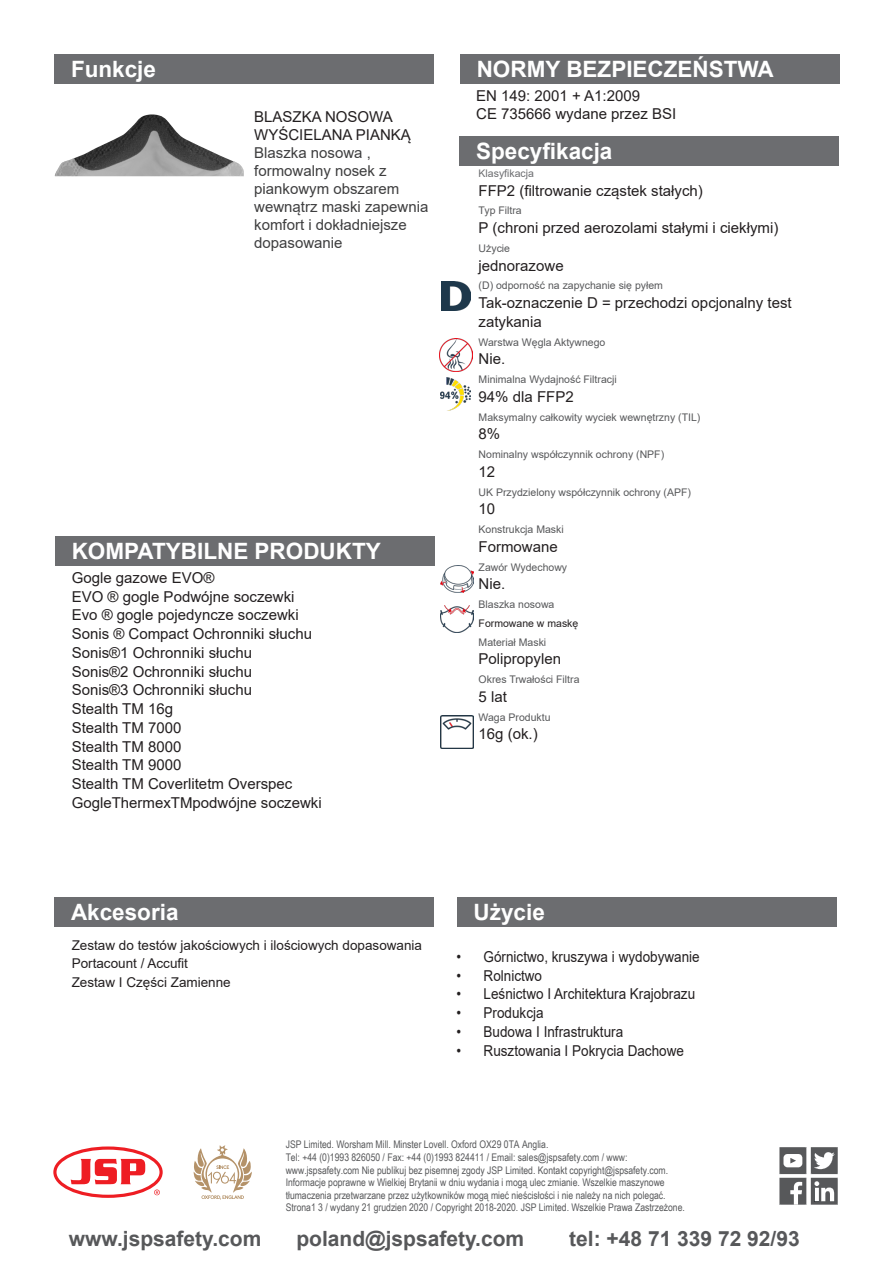
<style>
.page{position:relative;width:893px;height:1263px;background:#fff}
.page>*{position:absolute;margin:0;border:0;box-sizing:border-box;transform-origin:0 0}
.t1{font:700 22.5px "Arial";color:#fff}
.t2{font:700 21px "Arial";color:#57585a}
.t3{font:15px/18.8px "Arial";color:#231f20}
.t4{font:15px "Arial";color:#231f20;scale:.9 1}
.t5{font:15px/18px "Arial";color:#3e3e3f}
.t6{font:13.5px "Arial";color:#231f20}
.t7{font:10.5px "Arial Narrow";color:#57585a}
.t8{font:10.5px "Arial";color:#57585a}
.t9{font:10.5px "Arial";color:#231f20}
.t10{font:10.5px "Arial";color:#6c6d70}
</style>
<div class="page">
<div style="left:459px;top:136px;width:380px;height:30px;background:#6c6d70"></div>
<div style="left:54px;top:54px;width:380px;height:30px;background:#6c6d70"></div>
<div style="left:460px;top:54px;width:380px;height:30px;background:#6c6d70"></div>
<svg style="left:53px;top:1146px;width:110px;height:52px"></svg>
<svg style="left:194px;top:1145px;width:58px;height:54px"></svg>
<svg style="left:779px;top:1147px;width:59px;height:58px"></svg>
<div style="left:55px;top:536px;width:380px;height:30px;background:#6c6d70"></div>
<div style="left:54px;top:897px;width:380px;height:30px;background:#6c6d70"></div>
<div style="left:457px;top:897px;width:379px;height:30px;background:#6c6d70"></div>
<img style="left:439px;top:339px;width:33px;height:32px">
<img style="left:441px;top:715px;width:33px;height:33px">
<img style="left:441px;top:605px;width:33px;height:28px">
<img style="left:441px;top:377px;width:29px;height:34px">
<img style="left:440px;top:566px;width:33px;height:26px">
<img style="left:442px;top:282px;width:29px;height:28px">
<img style="left:55px;top:114px;width:189px;height:62px">
<p class="t1" style="left:71px;top:53px;width:87px">Funkcje</p>
<p class="t1" style="left:477px;top:53px;width:299px">NORMY BEZPIECZEŃSTWA</p>
<p class="t3" style="left:254px;top:108px;width:158px;line-height:18px">BLASZKA NOSOWA<br>WYŚCIELANA PIANKĄ</p>
<p class="t5" style="left:254px;top:144px;width:118px">Blaszka nosowa ,</p>
<p class="t5" style="left:254px;top:162px;width:176px">formowalny nosek z piankowym obszarem wewnątrz maski zapewnia</p>
<p class="t5" style="left:254px;top:216px;width:154px">komfort i dokładniejsze dopasowanie</p>
<p class="t1" style="left:72px;top:535px;width:311px">KOMPATYBILNE PRODUKTY</p>
<p class="t3" style="left:72px;top:568px;width:144px">Gogle gazowe EVO®</p>
<p class="t3" style="left:72px;top:587px;width:224px">EVO ® gogle Podwójne soczewki</p>
<p class="t3" style="left:72px;top:606px;width:228px">Evo ® gogle pojedyncze soczewki</p>
<p class="t3" style="left:72px;top:624px;width:242px">Sonis ® Compact Ochronniki słuchu</p>
<p class="t3" style="left:72px;top:643px;width:182px">Sonis®1 Ochronniki słuchu</p>
<p class="t3" style="left:72px;top:662px;width:182px">Sonis®2 Ochronniki słuchu</p>
<p class="t3" style="left:72px;top:681px;width:182px">Sonis®3 Ochronniki słuchu</p>
<p class="t3" style="left:72px;top:699px;width:103px">Stealth TM 16g</p>
<p class="t3" style="left:72px;top:718px;width:111px">Stealth TM 7000</p>
<p class="t3" style="left:72px;top:737px;width:111px">Stealth TM 8000</p>
<p class="t3" style="left:72px;top:756px;width:111px">Stealth TM 9000</p>
<p class="t3" style="left:72px;top:774px;width:252px">Stealth TM Coverlitetm Overspec<br>GogleThermexTMpodwójne soczewki</p>
<p class="t3" style="left:476px;top:86px;width:165px">EN 149: 2001 + A1:2009</p>
<p class="t3" style="left:476px;top:105px;width:202px">CE 735666 wydane przez BSI</p>
<p class="t1" style="left:476px;top:135px;width:138px">Specyfikacja</p>
<p class="t10" style="left:479px;top:166px;width:57px">Klasyfikacja</p>
<p class="t3" style="left:479px;top:181px;width:226px">FFP2 (filtrowanie cząstek stałych)</p>
<p class="t8" style="left:479px;top:203px;width:45px">Typ Filtra</p>
<p class="t3" style="left:479px;top:218px;width:301px">P (chroni przed aerozolami stałymi i ciekłymi)</p>
<p class="t8" style="left:479px;top:241px;width:33px">Użycie</p>
<p class="t3" style="left:479px;top:256px;width:87px">jednorazowe</p>
<p class="t8" style="left:479px;top:278px;width:186px">(D) odporność na zapychanie się pyłem</p>
<p class="t3" style="left:479px;top:293px;width:315px">Tak-oznaczenie D = przechodzi opcjonalny test zatykania</p>
<p class="t8" style="left:479px;top:335px;width:128px">Warstwa Węgla Aktywnego</p>
<p class="t3" style="left:479px;top:350px;width:28px">Nie.</p>
<p class="t8" style="left:479px;top:372px;width:140px">Minimalna Wydajność Filtracji</p>
<p class="t3" style="left:479px;top:387px;width:97px">94% dla FFP2</p>
<p class="t8" style="left:479px;top:410px;width:223px">Maksymalny całkowity wyciek wewnętrzny (TIL)</p>
<p class="t3" style="left:479px;top:425px;width:23px">8%</p>
<p class="t8" style="left:479px;top:447px;width:187px">Nominalny współczynnik ochrony (NPF)</p>
<p class="t3" style="left:479px;top:462px;width:18px">12</p>
<p class="t8" style="left:479px;top:485px;width:214px">UK Przydzielony współczynnik ochrony (APF)</p>
<p class="t3" style="left:479px;top:500px;width:18px">10</p>
<p class="t8" style="left:479px;top:522px;width:87px">Konstrukcja Maski</p>
<p class="t3" style="left:479px;top:537px;width:81px">Formowane</p>
<p class="t8" style="left:479px;top:560px;width:90px">Zawór Wydechowy</p>
<p class="t3" style="left:479px;top:575px;width:28px">Nie.</p>
<p class="t8" style="left:479px;top:597px;width:77px">Blaszka nosowa</p>
<p class="t9" style="left:479px;top:616px;width:101px">Formowane w maskę</p>
<p class="t8" style="left:479px;top:635px;width:69px">Materiał Maski</p>
<p class="t3" style="left:479px;top:650px;width:84px">Polipropylen</p>
<p class="t8" style="left:479px;top:672px;width:102px">Okres Trwałości Filtra</p>
<p class="t3" style="left:479px;top:687px;width:30px">5 lat</p>
<p class="t8" style="left:479px;top:710px;width:73px">Waga Produktu</p>
<p class="t3" style="left:479px;top:725px;width:61px">16g (ok.)</p>
<p class="t1" style="left:71px;top:897px;width:109px">Akcesoria</p>
<p class="t1" style="left:474px;top:897px;width:73px">Użycie</p>
<p class="t6" style="left:72px;top:935px;width:352px">Zestaw do testów jakościowych i ilościowych dopasowania</p>
<p class="t6" style="left:72px;top:954px;width:118px">Portacount / Accufit</p>
<p class="t6" style="left:72px;top:973px;width:161px">Zestaw I Części Zamienne</p>
<p class="t4" style="left:457px;top:946px;width:272px">• Górnictwo, kruszywa i wydobywanie</p>
<p class="t4" style="left:457px;top:965px;width:97px">• Rolnictwo</p>
<p class="t4" style="left:457px;top:984px;width:267px">• Leśnictwo I Architektura Krajobrazu</p>
<p class="t4" style="left:457px;top:1002px;width:98px">• Produkcja</p>
<p class="t4" style="left:457px;top:1021px;width:187px">• Budowa I Infrastruktura</p>
<p class="t4" style="left:457px;top:1040px;width:254px">• Rusztowania I Pokrycia Dachowe</p>
<p class="t7" style="left:286px;top:1137px;width:264px">JSP Limited. Worsham Mill. Minster Lovell. Oxford OX29 0TA Anglia.</p>
<p class="t7" style="left:286px;top:1149px;width:343px">Tel: +44 (0)1993 826050 / Fax: +44 (0)1993 824411 / Email: sales@jspsafety.com / www:</p>
<p class="t7" style="left:286px;top:1162px;width:384px">www.jspsafety.com Nie publikuj bez pisemnej zgody JSP Limited. Kontakt copyright@jspsafety.com.</p>
<p class="t7" style="left:286px;top:1175px;width:380px">Informacje poprawne w Wielkiej Brytanii w dniu wydania i mogą ulec zmianie. Wszelkie maszynowe</p>
<p class="t7" style="left:286px;top:1187px;width:381px">tłumaczenia przetwarzane przez użytkowników mogą mieć nieścisłości i nie należy na nich polegać.</p>
<p class="t7" style="left:286px;top:1200px;width:401px">Strona1 3 / wydany 21 grudzien 2020 / Copyright 2018-2020. JSP Limited. Wszelkie Prawa Zastrzeżone.</p>
<p class="t2" style="left:69px;top:1224px;width:194px">www.jspsafety.com</p>
<p class="t2" style="left:296px;top:1224px;width:229px">poland@jspsafety.com</p>
<p class="t2" style="left:569px;top:1224px;width:232px">tel: +48 71 339 72 92/93</p>
</div>
